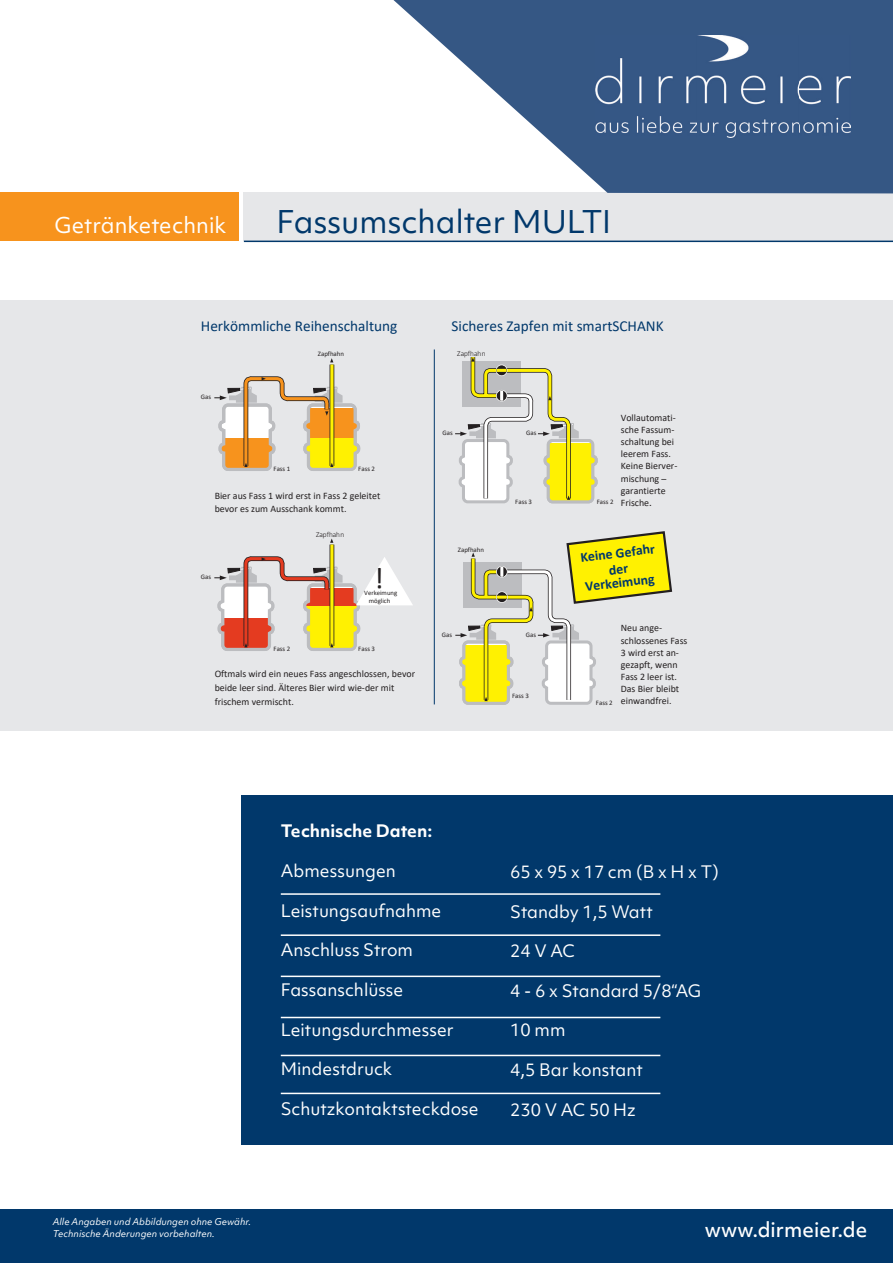
<style>
.page{position:relative;width:893px;height:1263px;background:#fff}
.page>*{position:absolute;margin:0;border:0;box-sizing:border-box;transform-origin:0 0}
.t1{font:30px "Objektiv Mk 1";color:#01386b}
.t2{font:29.85px "Calibri";color:#231f20}
.t3{font:21px "Objektiv Mk 1";color:#fff}
.t4{font:500 19.5px "Objektiv Mk 1";color:#fff}
.t5{font:16.5px "Objektiv Mk 1";color:#fff}
.t6{font:700 16.5px "Objektiv Mk 1";color:#fff}
.t7{font:15.15px "Calibri";color:#01386b}
.t8{font:700 13.95px/15.9px "Calibri";color:#01386b;text-align:center}
.t9{font:9.9px/12.1px "Calibri";color:#231f20}
.t10{font:italic 9px/12px "Objektiv Mk 1";color:#fff}
.t11{font:6.9px "Calibri";color:#231f20}
.t12{font:300 6.9px "Frutiger";color:#231f20}
.t13{font:6.75px/7.4px "Calibri";color:#231f20;text-align:center}
.s1{font-family:"Frutiger"}
</style>
<div class="page">
<div style="left:244px;top:192px;width:649px;height:49px;background:#e6e7e9"></div>
<div style="left:0;top:192px;width:238px;height:49px;background:#f7931d"></div>
<svg style="left:393px;top:0;width:500px;height:193px;fill:#355784"></svg>
<img style="left:595px;top:35px;width:256px;height:102px">
<hr style="left:244px;top:241px;width:649px;height:1px;background:#01386b">
<div style="left:242px;top:796px;width:651px;height:349px;background:#01386b"></div>
<hr style="left:281px;top:893px;width:379px;height:2px;background:#fff">
<hr style="left:281px;top:934px;width:379px;height:2px;background:#fff">
<hr style="left:281px;top:975px;width:379px;height:2px;background:#fff">
<hr style="left:281px;top:1017px;width:379px;height:1px;background:#fff">
<hr style="left:281px;top:1055px;width:379px;height:1px;background:#fff">
<hr style="left:281px;top:1093px;width:379px;height:1px;background:#fff">
<div style="left:0;top:301px;width:893px;height:430px;background:#e6e7e9"></div>
<hr style="left:330px;top:365px;width:4px;height:101px;background:#978e0f">
<hr style="left:330px;top:365px;width:3px;height:101px;background:#fff101">
<svg style="left:433px;top:357px;width:165px;height:158px"></svg>
<svg style="left:214px;top:374px;width:147px;height:97px"></svg>
<svg style="left:214px;top:528px;width:459px;height:177px"></svg>
<hr style="left:434px;top:349px;width:1px;height:355px;background:#01386b">
<div style="left:0;top:1209px;width:893px;height:54px;background:#01386b"></div>
<h3 class="t3" style="left:54px;top:210px;width:174px">Getränketechnik</h3>
<h1 class="t1" style="left:276px;top:201px;width:336px">Fassumschalter MULTI</h1>
<h3 class="t7" style="left:201px;top:315px;width:198px">Herkömmliche Reihenschaltung</h3>
<h3 class="t7" style="left:452px;top:315px;width:214px">Sicheres Zapfen mit smartSCHANK</h3>
<p class="t11" style="left:201px;top:392px;width:12px">Gas</p>
<p class="t11" style="left:318px;top:349px;width:28px">Zapfhahn</p>
<p class="t11" style="left:274px;top:464px;width:18px">Fass 1</p>
<p class="t11" style="left:358px;top:464px;width:18px">Fass 2</p>
<p class="t9" style="left:215px;top:490px;width:167px">Bier aus Fass 1 wird erst in Fass 2 geleitet bevor es zum Ausschank kommt.</p>
<p class="t11" style="left:201px;top:572px;width:12px">Gas</p>
<p class="t11" style="left:274px;top:644px;width:18px">Fass 2</p>
<p class="t12" style="left:316px;top:531px;width:30px">Zapfhahn</p>
<h2 class="t2" style="left:374px;top:557px;width:11px">!</h2>
<p class="t13" style="left:364px;top:589px;width:34px">Verkeimung möglich</p>
<p class="t11" style="left:358px;top:644px;width:18px">Fass 3</p>
<p class="t9" style="left:215px;top:667px;width:202px;line-height:13.6px">Oftmals wird ein neues Fass angeschlossen, bevor beide leer sind. Älteres Bier wird wie-der mit frischem vermischt.</p>
<p class="t12" style="left:457px;top:350px;width:30px">Zapfhahn</p>
<p class="t11" style="left:442px;top:428px;width:12px">Gas</p>
<p class="t11" style="left:526px;top:428px;width:12px">Gas</p>
<p class="t11" style="left:458px;top:545px;width:28px">Zapfhahn</p>
<p class="t11" style="left:515px;top:496px;width:18px">Fass 3</p>
<p class="t11" style="left:442px;top:629px;width:12px">Gas</p>
<p class="t11" style="left:526px;top:630px;width:12px">Gas</p>
<p class="t11" style="left:512px;top:690px;width:18px">Fass 3</p>
<p class="t9" style="left:621px;top:411px;width:58px">Vollautomati&shy;sche Fassum&shy;schaltung bei leerem Fass.<br>Keine Bierver&shy;mischung – garantierte<br>Frische<span class="s1">.</span></p>
<p class="t11" style="left:597px;top:496px;width:18px">Fass 2</p>
<h3 class="t8" style="left:579px;top:549px;width:77px;rotate:-7deg">Keine Gefahr der</h3>
<h3 class="t8" style="left:584px;top:579px;width:71px;rotate:-7deg">Verkeimung</h3>
<p class="t11" style="left:596px;top:697px;width:18px">Fass 2</p>
<p class="t9" style="left:621px;top:622px;width:68px">Neu ange&shy;schlossenes Fass<br>3 wird erst an&shy;gezapft, wenn<br>Fass 2 leer ist.<br>Das Bier bleibt einwandfrei.</p>
<h3 class="t6" style="left:281px;top:819px;width:153px">Technische Daten:</h3>
<h3 class="t5" style="left:281px;top:859px;width:117px">Abmessungen</h3>
<h3 class="t5" style="left:281px;top:899px;width:162px">Leistungsaufnahme</h3>
<h3 class="t5" style="left:281px;top:939px;width:134px">Anschluss Strom</h3>
<h3 class="t5" style="left:281px;top:978px;width:124px">Fassanschlüsse</h3>
<h3 class="t5" style="left:281px;top:1018px;width:174px">Leitungsdurchmesser</h3>
<h3 class="t5" style="left:281px;top:1057px;width:113px">Mindestdruck</h3>
<h3 class="t5" style="left:281px;top:1097px;width:199px">Schutzkontaktsteckdose</h3>
<h3 class="t5" style="left:510px;top:860px;width:210px">65 x 95 x 17 cm (B x H x T)</h3>
<h3 class="t5" style="left:510px;top:900px;width:144px">Standby 1,5 Watt</h3>
<h3 class="t5" style="left:510px;top:940px;width:66px">24 V AC</h3>
<h3 class="t5" style="left:510px;top:979px;width:192px">4 - 6 x Standard 5/8“AG</h3>
<h3 class="t5" style="left:510px;top:1019px;width:57px">10 mm</h3>
<h3 class="t5" style="left:510px;top:1058px;width:134px">4,5 Bar konstant</h3>
<h3 class="t5" style="left:510px;top:1098px;width:127px">230 V AC 50 Hz</h3>
<p class="t10" style="left:53px;top:1215px;width:200px">Alle Angaben und Abbildungen ohne Gewähr.<br>Technische Änderungen vorbehalten.</p>
<h3 class="t4" style="left:705px;top:1216px;width:164px">www.dirmeier.de</h3>
</div>
